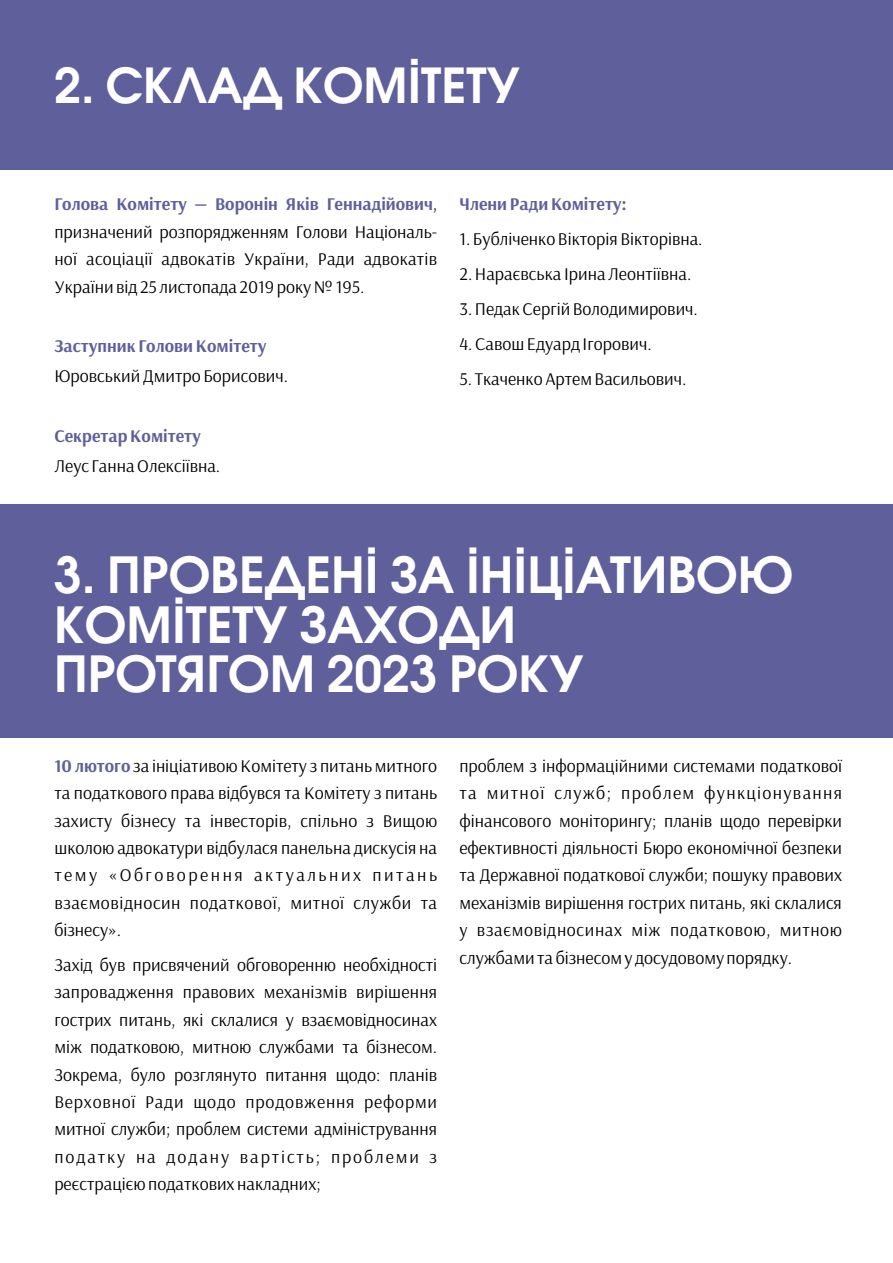
<style>
.page{position:relative;width:893px;height:1263px;background:#fff}
.page>*{position:absolute;margin:0;border:0;box-sizing:border-box;transform-origin:0 0}
.t1{font:600 49.5px/49.5px "Avant Garde Gothic C";color:#fff}
.t2{font:600 48px "Avant Garde Gothic C";color:#fff}
.t3{font:18px/27.5px "Arsenal";color:#000;text-align:justify}
.t4{font:700 18px "Arsenal";color:#5f5f9c}
.s1{font-weight:700;color:#5f5f9c}
</style>
<div class="page">
<div style="left:0;top:0;width:893px;height:169px;background:#5f5f9c"></div>
<div style="left:0;top:504px;width:893px;height:233px;background:#5f5f9c"></div>
<h2 class="t2" style="left:54px;top:66px;width:467px">2. СКЛАД КОМІТЕТУ</h2>
<p class="t3" style="left:54px;top:190px;width:384px"><span class="s1">Голова Комітету — Воронін Яків Геннадійович</span>, призначений розпорядженням Голови Національ&shy;ної асоціації адвокатів України, Ради адвокатів України від 25 листопада 2019 року № 195.</p>
<p class="t4" style="left:54px;top:334px;width:214px">Заступник Голови Комітету</p>
<p class="t3" style="left:54px;top:362px;width:235px">Юровський Дмитро Борисович.</p>
<p class="t4" style="left:54px;top:424px;width:148px">Секретар Комітету</p>
<p class="t3" style="left:54px;top:451px;width:167px">Леус Ганна Олексіївна.</p>
<p class="t4" style="left:459px;top:192px;width:169px">Члени Ради Комітету:</p>
<p class="t3" style="left:459px;top:225px;width:245px">1. Бубліченко Вікторія Вікторівна.</p>
<p class="t3" style="left:459px;top:260px;width:233px">2. Нараєвська Ірина Леонтіївна.</p>
<p class="t3" style="left:459px;top:295px;width:240px">3. Педак Сергій Володимирович.</p>
<p class="t3" style="left:459px;top:329px;width:194px">4. Савош Едуард Ігорович.</p>
<p class="t3" style="left:459px;top:364px;width:229px">5. Ткаченко Артем Васильович.</p>
<h1 class="t1" style="left:54px;top:554px;width:740px">3. ПРОВЕДЕНІ ЗА ІНІЦІАТИВОЮ<br>КОМІТЕТУ ЗАХОДИ<br>ПРОТЯГОМ 2023 РОКУ</h1>
<p class="t3" style="left:54px;top:751px;width:384px"><span class="s1">10 лютого</span> за ініціативою Комітету з питань митного та податкового права відбувся та Комітету з питань захисту бізнесу та інвесторів, спільно з Вищою школою адвокатури відбулася панельна дискусія на тему «Обговорення актуальних питань взаємовідносин податкової, митної служби та бізнесу».</p>
<p class="t3" style="left:54px;top:950px;width:384px">Захід був присвячений обговоренню необхідності запровадження правових механізмів вирішення гострих питань, які склалися у взаємовідносинах між податковою, митною службами та бізнесом.<br>Зокрема, було розглянуто питання щодо: планів Верховної Ради щодо продовження реформи митної служби; проблем системи адміністрування податку на додану вартість; проблеми з реєстрацією податкових накладних;</p>
<p class="t3" style="left:459px;top:751px;width:384px">проблем з інформаційними системами податкової та митної служб; проблем функціонування фінансового моніторингу; планів щодо перевірки ефективності діяльності Бюро економічної безпеки та Державної податкової служби; пошуку правових механізмів вирішення гострих питань, які склалися у взаємовідносинах між податковою, митною службами та бізнесом у досудовому порядку.</p>
</div>
